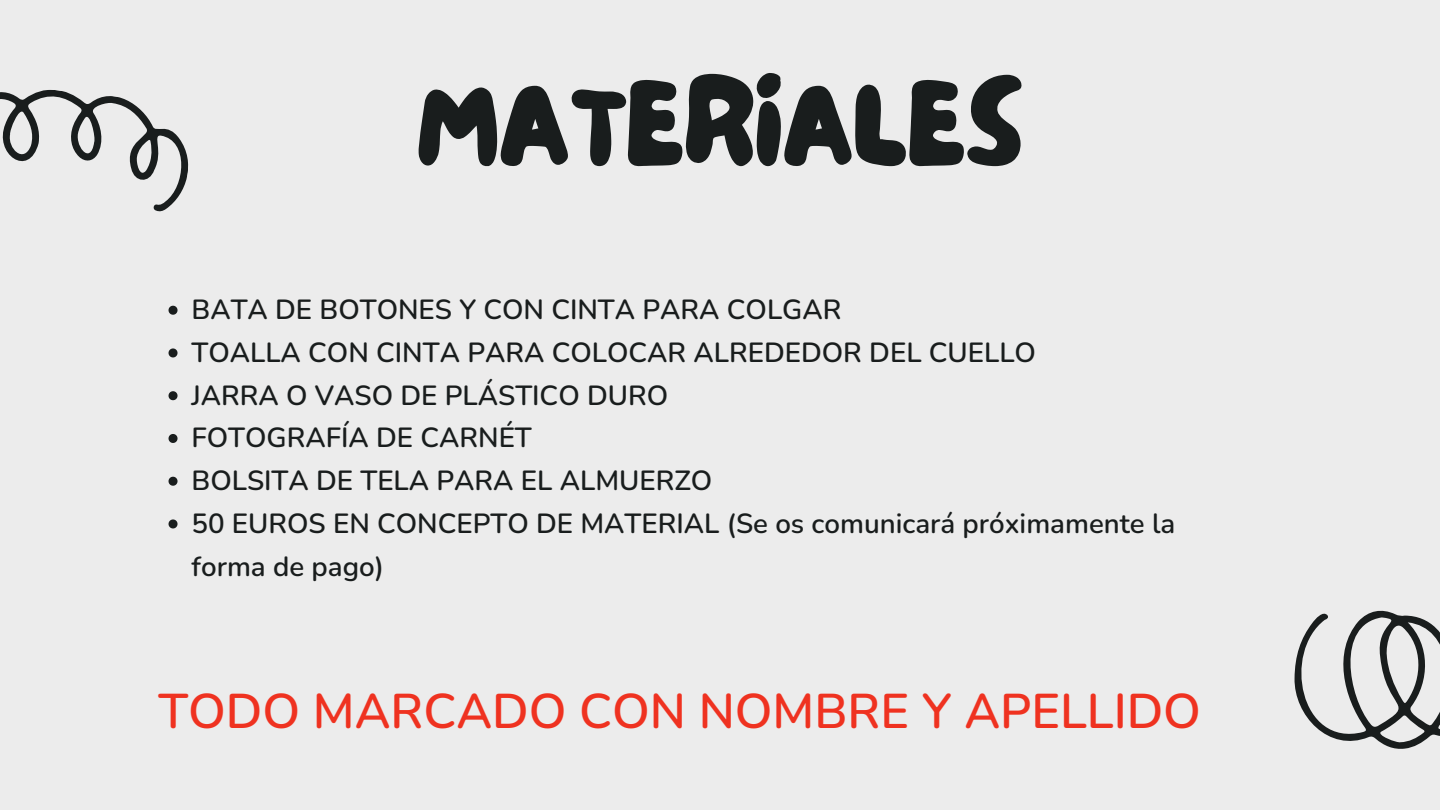
<style>
.page{position:relative;width:1440px;height:810px;background:#ececec}
.page>*{position:absolute;margin:0;border:0;box-sizing:border-box;transform-origin:0 0}
.t1{font:119.7px "NF Lepetitcochon Regular";color:#191d1d}
.t2{font:600 48.6px "Nunito";color:#ef3220}
.t3{font:600 27.6px/42.8px "Nunito";color:#191d1d}
</style>
<div class="page">
<svg style="left:1294px;top:611px;width:146px;height:138px"></svg>
<svg style="left:0;top:89px;width:189px;height:123px"></svg>
<svg style="left:169px;top:306px;width:9px;height:9px"></svg>
<svg style="left:169px;top:348px;width:9px;height:9px"></svg>
<svg style="left:169px;top:391px;width:9px;height:9px"></svg>
<svg style="left:169px;top:434px;width:9px;height:9px"></svg>
<svg style="left:169px;top:477px;width:9px;height:9px"></svg>
<svg style="left:169px;top:519px;width:9px;height:9px"></svg>
<h1 class="t1" style="left:417px;top:43px;width:608px">MATERIALES</h1>
<p class="t3" style="left:192px;top:289px;width:985px">BATA DE BOTONES Y CON CINTA PARA COLGAR<br>TOALLA CON CINTA PARA COLOCAR ALREDEDOR DEL CUELLO<br>JARRA O VASO DE PLÁSTICO DURO<br>FOTOGRAFÍA DE CARNÉT<br>BOLSITA DE TELA PARA EL ALMUERZO<br>50 EUROS EN CONCEPTO DE MATERIAL (Se os comunicará próximamente la forma de pago)</p>
<h2 class="t2" style="left:158px;top:679px;width:1044px">TODO MARCADO CON NOMBRE Y APELLIDO</h2>
</div>
